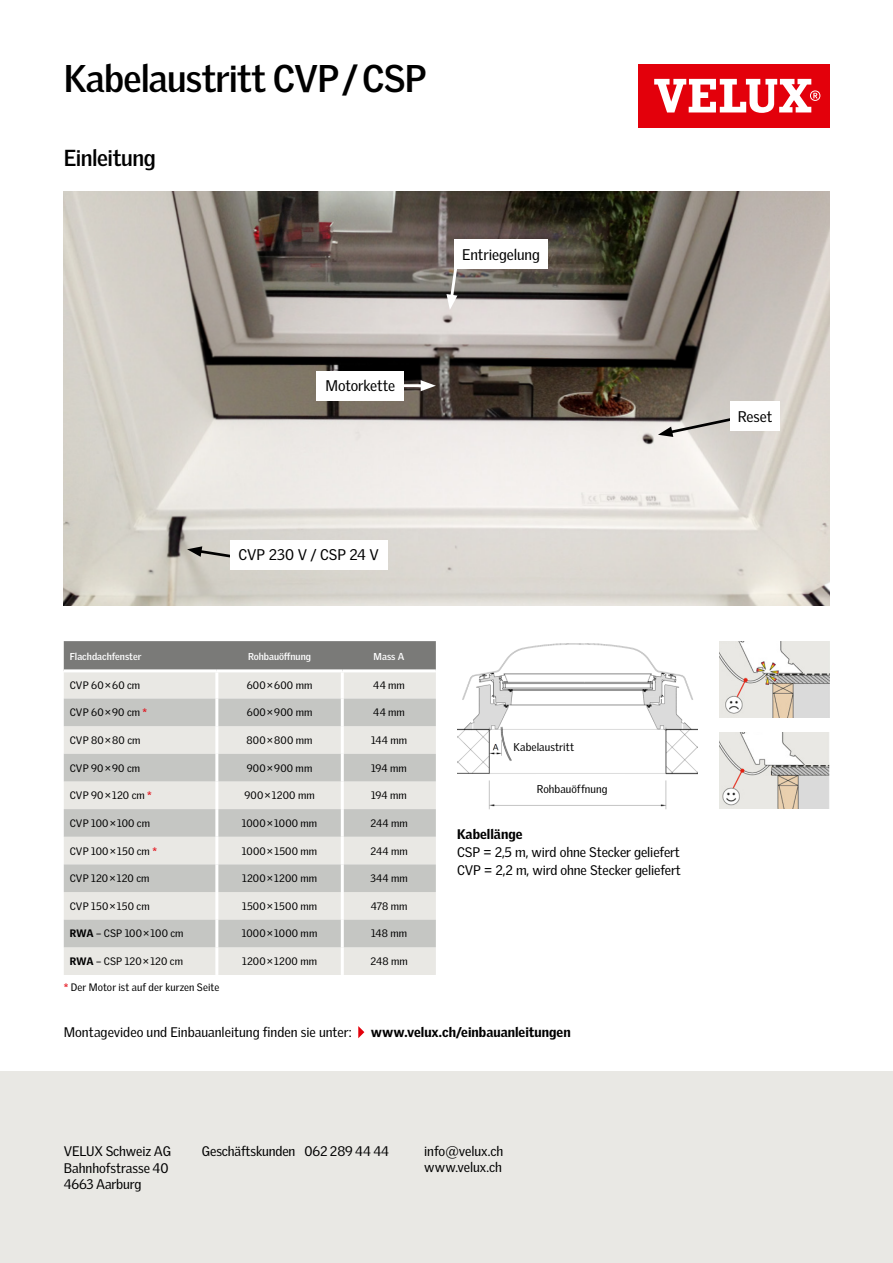
<style>
.page{position:relative;width:893px;height:1263px;background:#fff}
.page>*{position:absolute;margin:0;border:0;box-sizing:border-box;transform-origin:0 0}
.t1{font:700 37.5px "Velux Gothic";letter-spacing:-.025em;color:#000}
.t2{font:700 22.5px "Velux Gothic";letter-spacing:-.02em;color:#000}
.t3{font:15px "Velux Gothic";letter-spacing:-.005em;color:#000}
.t4{font:13.5px/16.5px "Velux Gothic";letter-spacing:-.01em;color:#000}
.t5{font:900 13.5px "Velux Gothic";color:#000}
.t6{font:10.95px "Velux Gothic";letter-spacing:.005em;color:#000}
.t7{font:10.5px "Velux Gothic";letter-spacing:.01em;color:#000}
.t8{font:700 9.75px "Velux Gothic";color:#fff}
.s1{font-weight:700;color:#e3000b}
.s2{font-weight:900}
</style>
<div class="page">
<div style="left:0;top:1071px;width:893px;height:192px;background:#e9e8e4"></div>
<img style="left:64px;top:191px;width:765px;height:414px">
<img style="left:719px;top:641px;width:110px;height:77px">
<img style="left:719px;top:732px;width:110px;height:77px">
<img style="left:457px;top:643px;width:241px;height:167px">
<svg style="left:187px;top:546px;width:43px;height:19px"></svg>
<div style="left:230px;top:540px;width:157px;height:29px;background:#fff"></div>
<div style="left:638px;top:64px;width:191px;height:64px;background:#e3000b"></div>
<svg style="left:654px;top:79px;width:166px;height:34px"></svg>
<div style="left:64px;top:641px;width:372px;height:28px;background:#7a7a78"></div>
<div style="left:64px;top:672px;width:372px;height:303px;background:#e9e8e4"></div>
<svg style="left:64px;top:698px;width:372px;height:249px;background:#d5d5d1"></svg>
<hr style="left:215px;top:672px;width:3px;height:26px;background:#fff">
<hr style="left:341px;top:672px;width:3px;height:26px;background:#fff">
<hr style="left:215px;top:698px;width:3px;height:28px;background:#fff">
<hr style="left:341px;top:698px;width:3px;height:28px;background:#fff">
<hr style="left:215px;top:726px;width:3px;height:28px;background:#fff">
<hr style="left:341px;top:726px;width:3px;height:28px;background:#fff">
<hr style="left:215px;top:754px;width:3px;height:27px;background:#fff">
<hr style="left:341px;top:754px;width:3px;height:27px;background:#fff">
<hr style="left:215px;top:781px;width:3px;height:28px;background:#fff">
<hr style="left:341px;top:781px;width:3px;height:28px;background:#fff">
<hr style="left:215px;top:809px;width:3px;height:28px;background:#fff">
<hr style="left:341px;top:809px;width:3px;height:28px;background:#fff">
<hr style="left:215px;top:837px;width:3px;height:27px;background:#fff">
<hr style="left:341px;top:837px;width:3px;height:27px;background:#fff">
<hr style="left:215px;top:864px;width:3px;height:28px;background:#fff">
<hr style="left:341px;top:864px;width:3px;height:28px;background:#fff">
<hr style="left:215px;top:892px;width:3px;height:28px;background:#fff">
<hr style="left:341px;top:892px;width:3px;height:28px;background:#fff">
<hr style="left:215px;top:920px;width:3px;height:27px;background:#fff">
<hr style="left:341px;top:920px;width:3px;height:27px;background:#fff">
<hr style="left:215px;top:947px;width:3px;height:28px;background:#fff">
<hr style="left:341px;top:947px;width:3px;height:28px;background:#fff">
<svg style="left:358px;top:1026px;width:6px;height:12px"></svg>
<div style="left:454px;top:239px;width:94px;height:29px;background:#fff"></div>
<svg style="left:446px;top:264px;width:13px;height:46px"></svg>
<hr style="left:355px;top:384px;width:71px;height:3px;background:#fff">
<svg style="left:421px;top:380px;width:15px;height:11px"></svg>
<div style="left:316px;top:371px;width:88px;height:29px;background:#fff"></div>
<div style="left:514px;top:732px;width:69px;height:30px;background:#fff"></div>
<div style="left:537px;top:774px;width:88px;height:30px;background:#fff"></div>
<svg style="left:658px;top:414px;width:84px;height:23px;background:#aeaaa5"></svg>
<div style="left:730px;top:401px;width:50px;height:30px;background:#fff"></div>
<h1 class="t1" style="left:64px;top:54px;width:364px">Kabelaustritt CVP/CSP</h1>
<h2 class="t2" style="left:64px;top:143px;width:94px">Einleitung</h2>
<h3 class="t3" style="left:325px;top:377px;width:71px">Motorkette</h3>
<h3 class="t3" style="left:239px;top:546px;width:142px">CVP 230 V / CSP 24 V</h3>
<h3 class="t3" style="left:462px;top:245px;width:79px">Entriegelung</h3>
<p class="t8" style="left:70px;top:650px;width:73px">Flachdachfenster</p>
<p class="t8" style="left:248px;top:650px;width:64px">Rohbauöffnung</p>
<p class="t8" style="left:374px;top:650px;width:32px">Mass A</p>
<p class="t7" style="left:70px;top:679px;width:72px">CVP 60×60 cm</p>
<p class="t7" style="left:247px;top:679px;width:67px">600×600 mm</p>
<p class="t7" style="left:373px;top:679px;width:33px">44 mm</p>
<p class="t7" style="left:70px;top:706px;width:79px">CVP 60×90 cm <span class="s1">*</span></p>
<p class="t7" style="left:247px;top:706px;width:67px">600×900 mm</p>
<p class="t7" style="left:373px;top:706px;width:33px">44 mm</p>
<p class="t7" style="left:70px;top:734px;width:72px">CVP 80×80 cm</p>
<p class="t7" style="left:247px;top:734px;width:67px">800×800 mm</p>
<p class="t7" style="left:371px;top:734px;width:38px">144 mm</p>
<p class="t7" style="left:70px;top:762px;width:72px">CVP 90×90 cm</p>
<p class="t7" style="left:247px;top:762px;width:67px">900×900 mm</p>
<p class="t7" style="left:371px;top:762px;width:37px">194 mm</p>
<p class="t7" style="left:70px;top:789px;width:84px">CVP 90×120 cm <span class="s1">*</span></p>
<p class="t7" style="left:244px;top:789px;width:72px">900×1200 mm</p>
<p class="t7" style="left:371px;top:789px;width:37px">194 mm</p>
<p class="t7" style="left:70px;top:817px;width:82px">CVP 100×100 cm</p>
<p class="t7" style="left:242px;top:817px;width:77px">1000×1000 mm</p>
<p class="t7" style="left:370px;top:817px;width:39px">244 mm</p>
<p class="t7" style="left:70px;top:844px;width:89px">CVP 100×150 cm <span class="s1">*</span></p>
<p class="t7" style="left:242px;top:844px;width:77px">1000×1500 mm</p>
<p class="t7" style="left:370px;top:844px;width:39px">244 mm</p>
<p class="t7" style="left:70px;top:872px;width:81px">CVP 120×120 cm</p>
<p class="t7" style="left:242px;top:872px;width:76px">1200×1200 mm</p>
<p class="t7" style="left:370px;top:872px;width:39px">344 mm</p>
<p class="t7" style="left:70px;top:900px;width:81px">CVP 150×150 cm</p>
<p class="t7" style="left:242px;top:900px;width:77px">1500×1500 mm</p>
<p class="t7" style="left:371px;top:900px;width:38px">478 mm</p>
<p class="t7" style="left:70px;top:927px;width:115px"><span class="s2">RWA</span> – CSP 100×100 cm</p>
<p class="t7" style="left:242px;top:927px;width:77px">1000×1000 mm</p>
<p class="t7" style="left:371px;top:927px;width:38px">148 mm</p>
<p class="t7" style="left:70px;top:955px;width:115px"><span class="s2">RWA</span> – CSP 120×120 cm</p>
<p class="t7" style="left:242px;top:955px;width:76px">1200×1200 mm</p>
<p class="t7" style="left:370px;top:955px;width:39px">248 mm</p>
<p class="t7" style="left:64px;top:981px;width:157px"><span class="s1">*</span> Der Motor ist auf der kurzen Seite</p>
<p class="t4" style="left:64px;top:1024px;width:290px">Montagevideo und Einbauanleitung finden sie unter:</p>
<p class="t5" style="left:371px;top:1024px;width:201px">www.velux.ch/einbauanleitungen</p>
<p class="t6" style="left:514px;top:741px;width:62px">Kabelaustritt</p>
<p class="t6" style="left:537px;top:783px;width:72px">Rohbauöffnung</p>
<p class="t5" style="left:457px;top:826px;width:67px">Kabellänge</p>
<p class="t4" style="left:457px;top:843px;width:225px;line-height:18px">CSP = 2,5 m, wird ohne Stecker geliefert<br>CVP = 2,2 m, wird ohne Stecker geliefert</p>
<p class="t4" style="left:64px;top:1142px;width:109px">VELUX Schweiz AG<br>Bahnhofstrasse 40<br>4663 Aarburg</p>
<p class="t4" style="left:202px;top:1142px;width:189px">Geschäftskunden 062 289 44 44</p>
<p class="t4" style="left:424px;top:1142px;width:81px">info@velux.ch www.velux.ch</p>
<h3 class="t3" style="left:738px;top:407px;width:36px">Reset</h3>
</div>
